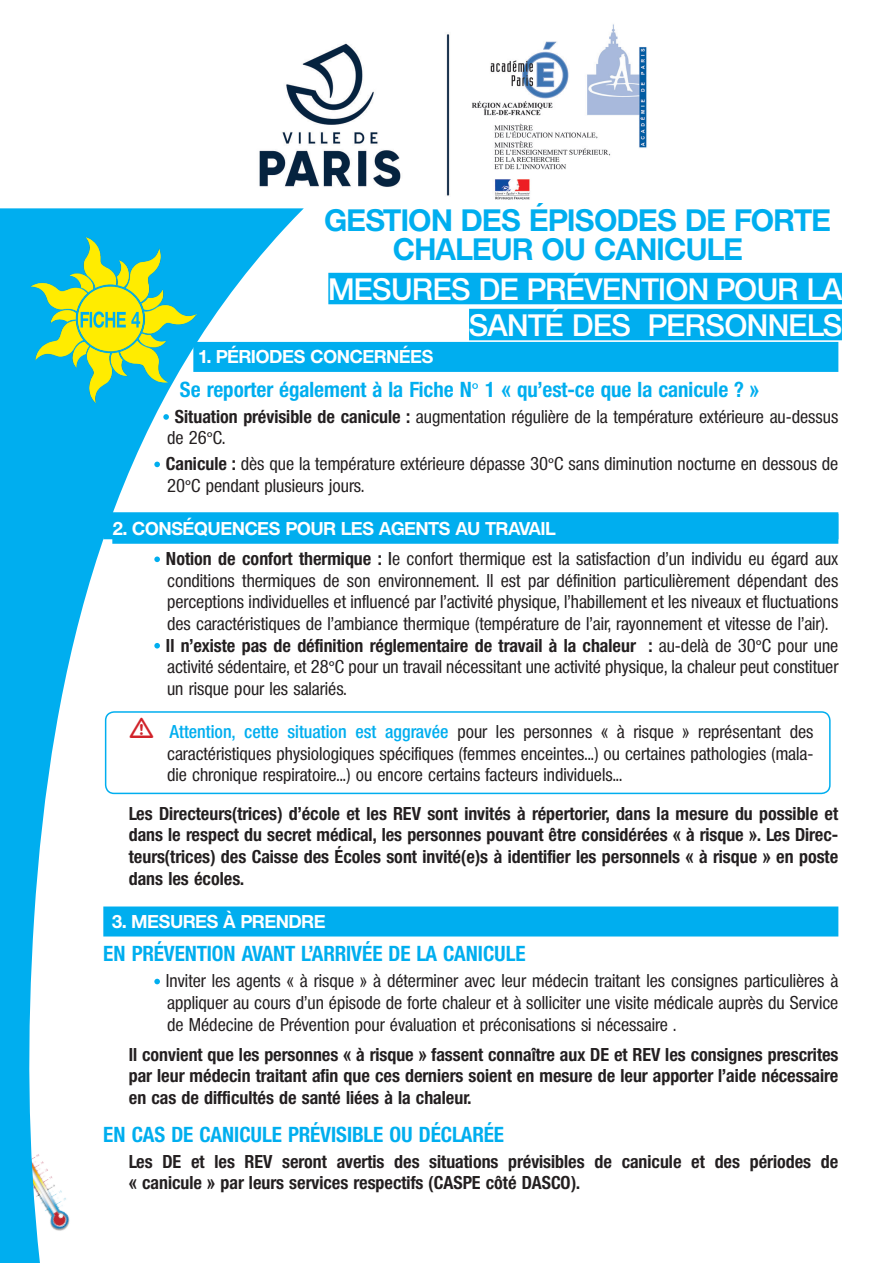
<style>
.page{position:relative;width:893px;height:1263px;background:#fff}
.page>*{position:absolute;margin:0;border:0;box-sizing:border-box;transform-origin:0 0}
.t1{font:600 30px "Olnova";color:#fff}
.t2{font:700 30px/28.8px "Olnova";color:#00aeef}
.t3{font:700 condensed 21px "Olnova";color:#00aeef}
.t4{font:500 condensed 18px/21.6px "Olnova";color:#231f20;text-align:justify}
.t5{font:700 condensed 18px/21.6px "Olnova";color:#231f20;text-align:justify}
.t6{font:700 18px "Olnova";color:#fff}
.s1{font-family:"Minion Pro Cn Capt";font-weight:400;font-stretch:normal}
.s2{font-weight:700}
.s3{font-weight:600}
.s4{font-weight:600;color:#00aeef}
</style>
<div class="page">
<div style="left:328px;top:273px;width:514px;height:31px;background:#00aeef"></div>
<div style="left:469px;top:309px;width:373px;height:31px;background:#00aeef"></div>
<div style="left:193px;top:342px;width:645px;height:30px;background:#00aeef"></div>
<div style="left:103px;top:512px;width:735px;height:27px;background:#00aeef"></div>
<div style="left:112px;top:514px;width:726px;height:30px;background:#00aeef"></div>
<div style="left:103px;top:906px;width:735px;height:30px;background:#00aeef"></div>
<div style="left:105px;top:711px;width:726px;height:83px;border:2px solid #00aeef;border-radius:9px"></div>
<img style="left:259px;top:24px;width:388px;height:176px">
<svg style="left:0;top:208px;width:304px;height:1055px"></svg>
<img style="left:30px;top:236px;width:166px;height:168px">
<svg style="left:81px;top:311px;width:59px;height:17px"></svg>
<svg style="left:130px;top:718px;width:23px;height:20px"></svg>
<p class="t2" style="left:393px;top:206px;width:439px;text-indent:-69px">GESTION DES ÉPISODES DE FORTE<br>CHALEUR OU CANICULE</p>
<p class="t1" style="left:328px;top:271px;width:515px">MESURES DE PRÉVENTION POUR LA</p>
<p class="t1" style="left:469px;top:307px;width:374px">SANTÉ DES PERSONNELS</p>
<p class="t6" style="left:199px;top:346px;width:236px">1. PÉRIODES CONCERNÉES</p>
<p class="t3" style="left:180px;top:377px;width:581px">Se reporter également à la Fiche N<span class="s1">°</span> 1 « qu’est-ce que la canicule ? »</p>
<p class="t4" style="left:167px;top:406px;width:673px;text-indent:8px"><span class="s2">Situation prévisible de canicule :</span> augmentation régulière de la température extérieure au-dessus de 26<span class="s1">°</span>C.</p>
<p class="t4" style="left:166px;top:453px;width:674px"><span class="s2">Canicule :</span> dès que la température extérieure dépasse 30<span class="s1">°</span>C sans diminution nocturne en dessous de<br>20<span class="s1">°</span>C pendant plusieurs jours.</p>
<p class="t6" style="left:112px;top:518px;width:444px">2. CONSÉQUENCES POUR LES AGENTS AU TRAVAIL</p>
<p class="t4" style="left:166px;top:548px;width:674px"><span class="s2">Notion de confort thermique :</span> <span class="s3">l</span>e confort thermique est la satisfaction d’un individu eu égard aux conditions thermiques de son environnement. Il est par définition particulièrement dépendant des perceptions individuelles et influencé par l’activité physique, l’habillement et les niveaux et fluctuations des caractéristiques de l’ambiance thermique (température de l’air, rayonnement et vitesse de l’air).</p>
<p class="t4" style="left:166px;top:634px;width:674px"><span class="s2">Il n’existe pas de définition réglementaire de travail à la chaleur :</span> au-delà de 30<span class="s1">°</span>C pour une activité sédentaire, et 28<span class="s1">°</span>C pour un travail nécessitant une activité physique, la chaleur peut constituer un risque pour les salariés.</p>
<p class="t4" style="left:167px;top:721px;width:648px"><span class="s4">Attention, cette situation est aggravée</span> pour les personnes « à risque » représentant des caractéristiques physiologiques spécifiques (femmes enceintes...) ou certaines pathologies (mala&shy;die chronique respiratoire...) ou encore certains facteurs individuels...</p>
<p class="t5" style="left:129px;top:802px;width:711px">Les Directeurs(trices) d’école et les REV sont invités à répertorier, dans la mesure du possible et dans le respect du secret médical, les personnes pouvant être considérées « à risque ». Les Direc&shy;teurs(trices) des Caisse des Écoles sont invité(e)s à identifier les personnels « à risque » en poste dans les écoles.</p>
<p class="t6" style="left:112px;top:910px;width:215px">3. MESURES À PRENDRE</p>
<p class="t3" style="left:103px;top:941px;width:424px">EN PRÉVENTION AVANT L’ARRIVÉE DE LA CANICULE</p>
<p class="t4" style="left:166px;top:970px;width:674px">Inviter les agents « à risque » à déterminer avec leur médecin traitant les consignes particulières à appliquer au cours d’un épisode de forte chaleur et à solliciter une visite médicale auprès du Service de Médecine de Prévention pour évaluation et préconisations si nécessaire .</p>
<p class="t5" style="left:129px;top:1043px;width:711px">Il convient que les personnes « à risque » fassent connaître aux DE et REV les consignes prescrites par leur médecin traitant afin que ces derniers soient en mesure de leur apporter l’aide nécessaire en cas de difficultés de santé liées à la chaleur.</p>
<p class="t3" style="left:103px;top:1122px;width:402px">EN CAS DE CANICULE PRÉVISIBLE OU DÉCLARÉE</p>
<p class="t5" style="left:129px;top:1150px;width:711px">Les DE et les REV seront avertis des situations prévisibles de canicule et des périodes de « canicule » par leurs services respectifs (CASPE côté DASCO).</p>
</div>
